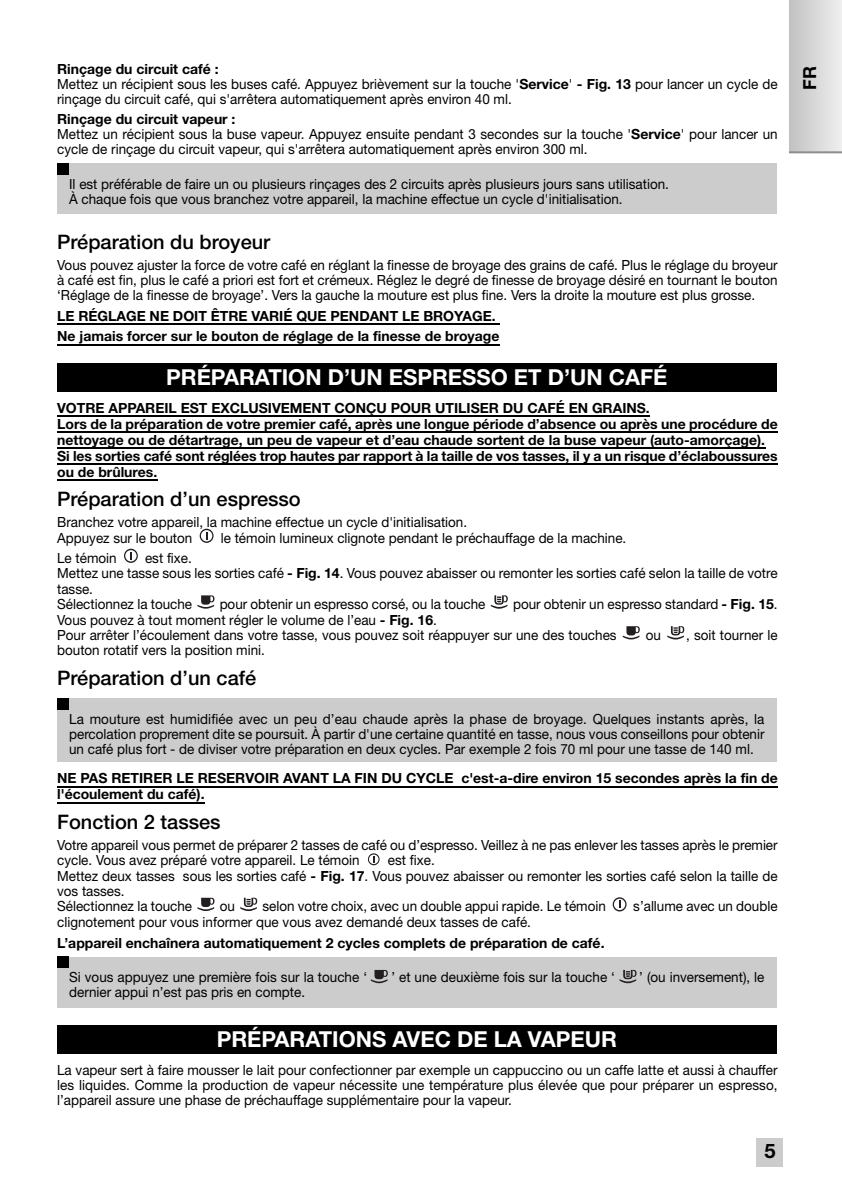
<style>
.page{position:relative;width:842px;height:1193px;background:#fff}
.page>*{position:absolute;margin:0;border:0;box-sizing:border-box;transform-origin:0 0}
.t1{font:700 22px "Helvetica Neue";color:#fff}
.t2{font:500 20px "Helvetica Neue";color:#000}
.t3{font:700 20px "Helvetica Neue";color:#000}
.t4{font:700 18px "Helvetica Neue";color:#000}
.t5{font:14px/15px "Helvetica Neue";color:#000;scale:.96 1}
.t6{font:700 14px/16px "Helvetica Neue";color:#000}
.s1{font-weight:700}
</style>
<div class="page">
<div style="left:756px;top:1137px;width:27px;height:29px;background:#ccc"></div>
<hr style="left:57px;top:323px;width:442px;height:1px;background:#000">
<hr style="left:57px;top:344px;width:442px;height:1px;background:#000">
<hr style="left:57px;top:416px;width:592px;height:1px;background:#000">
<hr style="left:57px;top:432px;width:720px;height:1px;background:#000">
<hr style="left:57px;top:448px;width:708px;height:1px;background:#000">
<hr style="left:57px;top:464px;width:720px;height:1px;background:#000">
<hr style="left:57px;top:480px;width:100px;height:1px;background:#000">
<hr style="left:57px;top:786px;width:720px;height:1px;background:#000">
<hr style="left:57px;top:802px;width:147px;height:1px;background:#000">
<div style="left:57px;top:163px;width:719px;height:51px;background:#ccc"></div>
<div style="left:57px;top:163px;width:11px;height:12px;background:#000"></div>
<div style="left:57px;top:363px;width:719px;height:28px;background:#000"></div>
<svg style="left:200px;top:528px;width:13px;height:15px"></svg>
<svg style="left:124px;top:548px;width:14px;height:15px"></svg>
<svg style="left:490px;top:595px;width:17px;height:13px"></svg>
<svg style="left:197px;top:595px;width:17px;height:13px"></svg>
<svg style="left:667px;top:626px;width:17px;height:13px"></svg>
<svg style="left:622px;top:626px;width:17px;height:13px"></svg>
<div style="left:57px;top:698px;width:719px;height:63px;background:#ccc"></div>
<div style="left:57px;top:698px;width:11px;height:11px;background:#000"></div>
<svg style="left:368px;top:853px;width:11px;height:12px"></svg>
<svg style="left:612px;top:897px;width:14px;height:14px"></svg>
<svg style="left:240px;top:897px;width:17px;height:14px"></svg>
<svg style="left:197px;top:897px;width:17px;height:14px"></svg>
<div style="left:57px;top:956px;width:719px;height:51px;background:#ccc"></div>
<div style="left:57px;top:956px;width:11px;height:12px;background:#000"></div>
<div style="left:57px;top:1025px;width:719px;height:28px;background:#000"></div>
<div style="left:788px;top:0;width:53px;height:152px;background:linear-gradient(to right,#c0c0c0,#eee)"></div>
<hr style="left:788px;top:151px;width:53px;height:2px;background:#8c8c8c">
<svg style="left:371px;top:970px;width:17px;height:13px"></svg>
<svg style="left:619px;top:969px;width:17px;height:14px"></svg>
<p class="t5" style="left:57px;top:61px;width:751px"><span class="s1">Rinçage du circuit café :<br></span>Mettez un récipient sous les buses café. Appuyez brièvement sur la touche '<span class="s1">Service</span>' <span class="s1">- Fig. 13</span> pour lancer un cycle de rinçage du circuit café, qui s'arrêtera automatiquement après environ 40 ml.</p>
<p class="t5" style="left:57px;top:112px;width:751px"><span class="s1">Rinçage du circuit vapeur :<br></span>Mettez un récipient sous la buse vapeur. Appuyez ensuite pendant 3 secondes sur la touche '<span class="s1">Service</span>' pour lancer un cycle de rinçage du circuit vapeur, qui s'arrêtera automatiquement après environ 300 ml.</p>
<p class="t5" style="left:69px;top:176px;width:626px">Il est préférable de faire un ou plusieurs rinçages des 2 circuits après plusieurs jours sans utilisation.<br>À chaque fois que vous branchez votre appareil, la machine effectue un cycle d'initialisation.</p>
<h2 class="t2" style="left:57px;top:235px;width:215px">Préparation du broyeur</h2>
<p class="t5" style="left:57px;top:257px;width:751px;text-align:justify">Vous pouvez ajuster la force de votre café en réglant la finesse de broyage des grains de café. Plus le réglage du broyeur à café est fin, plus le café a priori est fort et crémeux. Réglez le degré de finesse de broyage désiré en tournant le bouton ‘Réglage de la finesse de broyage’. Vers la gauche la mouture est plus fine. Vers la droite la mouture est plus grosse.</p>
<p class="t6" style="left:57px;top:306px;width:443px;line-height:20.6px">LE RÉGLAGE NE DOIT ÊTRE VARIÉ QUE PENDANT LE BROYAGE.<br>Ne jamais forcer sur le bouton de réglage de la finesse de broyage</p>
<h1 class="t1" style="left:166px;top:369px;width:503px">PRÉPARATION D’UN ESPRESSO ET D’UN CAFÉ</h1>
<p class="t6" style="left:57px;top:401px;width:722px">VOTRE APPAREIL EST EXCLUSIVEMENT CONÇU POUR UTILISER DU CAFÉ EN GRAINS.<br>Lors de la préparation de votre premier café, après une longue période d’absence ou après une procédure de nettoyage ou de détartrage, un peu de vapeur et d’eau chaude sortent de la buse vapeur (auto-amorçage).<br>Si les sorties café sont réglées trop hautes par rapport à la taille de vos tasses, il y a un risque d’éclaboussures ou de brûlures.</p>
<h2 class="t2" style="left:57px;top:492px;width:245px">Préparation d’un espresso</h2>
<p class="t5" style="left:57px;top:515px;width:428px">Branchez votre appareil, la machine effectue un cycle d'initialisation.<br>Appuyez sur le bouton</p>
<p class="t5" style="left:221px;top:530px;width:424px">le témoin lumineux clignote pendant le préchauffage de la machine.</p>
<p class="t5" style="left:57px;top:550px;width:63px">Le témoin</p>
<p class="t5" style="left:57px;top:550px;width:751px;text-indent:88px">est fixe.<br>Mettez une tasse sous les sorties café <span class="s1">- Fig. 14</span>. Vous pouvez abaisser ou remonter les sorties café selon la taille de votre tasse.<br>Sélectionnez la touche</p>
<p class="t5" style="left:220px;top:597px;width:278px">pour obtenir un espresso corsé, ou la touche</p>
<p class="t5" style="left:513px;top:597px;width:277px">pour obtenir un espresso standard <span class="s1">- Fig. 15</span>.</p>
<p class="t5" style="left:57px;top:612px;width:584px">Vous pouvez à tout moment régler le volume de l’eau <span class="s1">- Fig. 16</span>.<br>Pour arrêter l’écoulement dans votre tasse, vous pouvez soit réappuyer sur une des touches</p>
<p class="t5" style="left:645px;top:627px;width:17px">ou</p>
<p class="t5" style="left:686px;top:627px;width:97px">, soit tourner le</p>
<p class="t5" style="left:57px;top:643px;width:218px">bouton rotatif vers la position mini.</p>
<h2 class="t2" style="left:57px;top:670px;width:200px">Préparation d’un café</h2>
<p class="t5" style="left:69px;top:711px;width:725px;text-align:justify">La mouture est humidifiée avec un peu d’eau chaude après la phase de broyage. Quelques instants après, la percolation proprement dite se poursuit. À partir d'une certaine quantité en tasse, nous vous conseillons pour obtenir un café plus fort - de diviser votre préparation en deux cycles. Par exemple 2 fois 70 ml pour une tasse de 140 ml.</p>
<p class="t6" style="left:57px;top:771px;width:722px">NE PAS RETIRER LE RESERVOIR AVANT LA FIN DU CYCLE c'est-a-dire environ 15 secondes après la fin de l'écoulement du café).</p>
<h2 class="t2" style="left:57px;top:814px;width:165px">Fonction 2 tasses</h2>
<p class="t5" style="left:57px;top:837px;width:751px">Votre appareil vous permet de préparer 2 tasses de café ou d’espresso. Veillez à ne pas enlever les tasses après le premier cycle. Vous avez préparé votre appareil. Le témoin</p>
<p class="t5" style="left:57px;top:852px;width:751px;text-indent:331px">est fixe.<br>Mettez deux tasses sous les sorties café <span class="s1">- Fig. 17</span>. Vous pouvez abaisser ou remonter les sorties café selon la taille de vos tasses.<br>Sélectionnez la touche</p>
<p class="t5" style="left:220px;top:899px;width:17px">ou</p>
<p class="t5" style="left:262px;top:899px;width:359px">selon votre choix, avec un double appui rapide. Le témoin</p>
<p class="t5" style="left:633px;top:899px;width:152px">s’allume avec un double</p>
<p class="t5" style="left:57px;top:914px;width:495px">clignotement pour vous informer que vous avez demandé deux tasses de café.</p>
<p class="t6" style="left:57px;top:935px;width:549px">L’appareil enchaînera automatiquement 2 cycles complets de préparation de café.</p>
<p class="t5" style="left:69px;top:969px;width:312px">Si vous appuyez une première fois sur la touche ‘</p>
<p class="t5" style="left:391px;top:969px;width:234px">’ et une deuxième fois sur la touche ‘</p>
<p class="t5" style="left:639px;top:969px;width:132px">’ (ou inversement), le</p>
<p class="t5" style="left:69px;top:984px;width:247px">dernier appui n’est pas pris en compte.</p>
<h1 class="t1" style="left:217px;top:1031px;width:402px">PRÉPARATIONS AVEC DE LA VAPEUR</h1>
<p class="t5" style="left:57px;top:1062px;width:752px;text-align:justify">La vapeur sert à faire mousser le lait pour confectionner par exemple un cappuccino ou un caffe latte et aussi à chauffer les liquides. Comme la production de vapeur nécessite une température plus élevée que pour préparer un espresso, l’appareil assure une phase de préchauffage supplémentaire pour la vapeur.</p>
<h2 class="t3" style="left:764px;top:1143px;width:13px">5</h2>
<p class="t4" style="left:803px;top:90px;width:25px;rotate:-90deg">FR</p>
</div>
